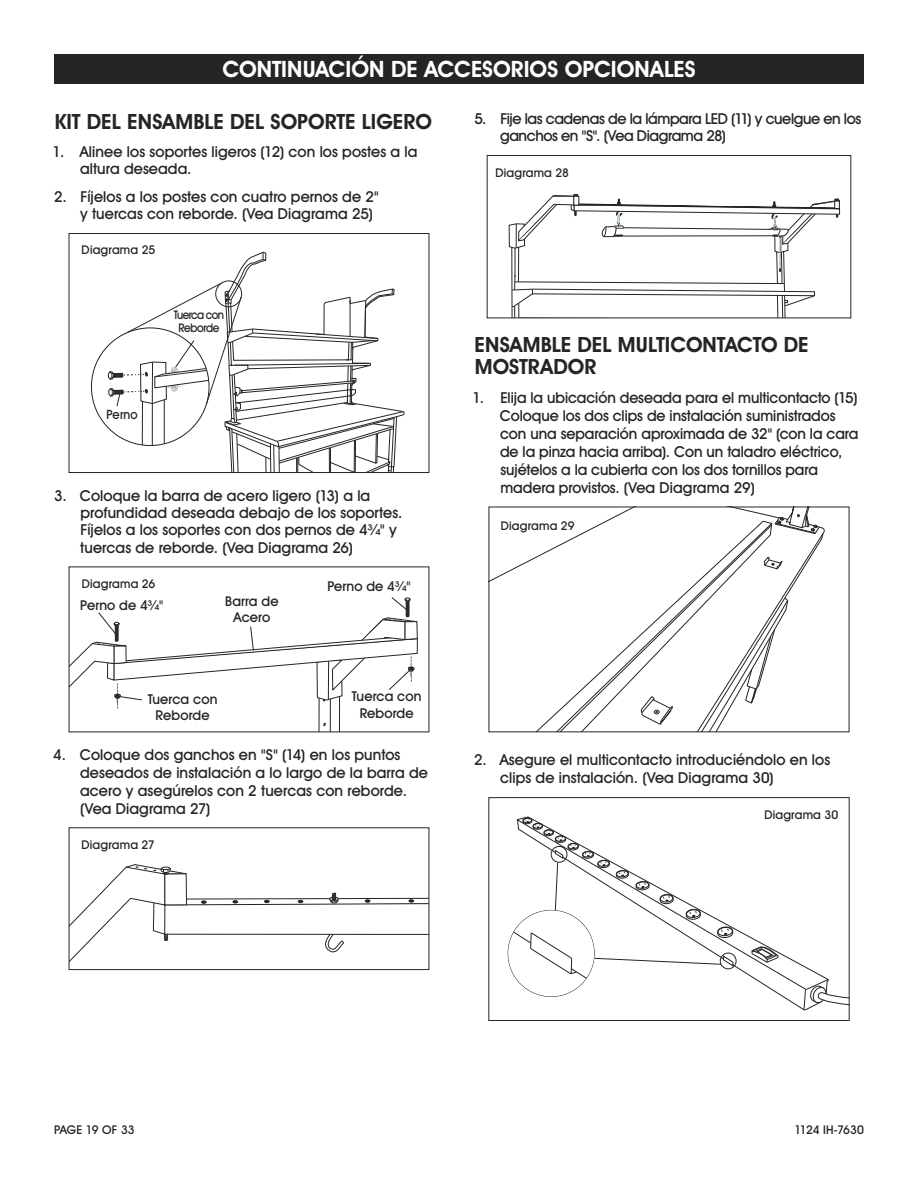
<style>
.page{position:relative;width:918px;height:1188px;background:#fff}
.page>*{position:absolute;margin:0;border:0;box-sizing:border-box;transform-origin:0 0}
.t1{font:700 22.5px "Uline Two Knine";color:#fff}
.t2{font:700 21px/22.5px "Uline Two Knine";letter-spacing:.005em;color:#252525}
.t3{font:15px/18px "Uline Two Knine";color:#252525}
.t4{font:15px/17.2px "Uline Two Knine";letter-spacing:-.03em;color:#252525}
.t5{font:13.5px/16.2px "Uline Two Knine";letter-spacing:.01em;color:#252525;text-align:center}
.t6{font:12.75px "Uline Two Knine";letter-spacing:.005em;color:#252525;scale:.93 1}
.t7{font:12px "Uline Two Knine";letter-spacing:.015em;color:#252525}
.t8{font:12px "Uline Two Knine";letter-spacing:-.01em;color:#252525}
.t9{font:11.85px/13.2px "Uline Two Knine";letter-spacing:-.055em;color:#252525;text-align:center;scale:.93 1}
</style>
<div class="page">
<svg style="left:108px;top:251px;width:297px;height:220px"></svg>
<div style="left:69px;top:233px;width:360px;height:240px;border:1px solid #252525"></div>
<svg style="left:69px;top:597px;width:350px;height:135px"></svg>
<svg style="left:71px;top:864px;width:356px;height:97px"></svg>
<div style="left:69px;top:827px;width:360px;height:143px;border:1px solid #252525"></div>
<svg style="left:508px;top:194px;width:333px;height:122px"></svg>
<div style="left:487px;top:155px;width:364px;height:163px;border:1px solid #252525"></div>
<svg style="left:491px;top:509px;width:333px;height:221px"></svg>
<svg style="left:734px;top:928px;width:72px;height:62px"></svg>
<svg style="left:751px;top:946px;width:28px;height:17px"></svg>
<svg style="left:803px;top:976px;width:45px;height:35px"></svg>
<div style="left:720px;top:953px;width:16px;height:16px;border:1px solid #252525;border-radius:50%"></div>
<svg style="left:508px;top:816px;width:226px;height:181px"></svg>
<div style="left:488px;top:797px;width:362px;height:224px;border:1px solid #252525"></div>
<div style="left:54px;top:54px;width:810px;height:30px;background:#252525"></div>
<h1 class="t1" style="left:222px;top:56px;width:475px">CONTINUACIÓN DE ACCESORIOS OPCIONALES</h1>
<h2 class="t2" style="left:55px;top:110px;width:379px">KIT DEL ENSAMBLE DEL SOPORTE LIGERO</h2>
<p class="t3" style="left:80px;top:143px;width:339px;line-height:17.2px;text-indent:-27px">1. Alinee los soportes ligeros (12) con los postes a la altura deseada.</p>
<p class="t3" style="left:80px;top:188px;width:300px;line-height:17.2px;text-indent:-26px">2. Fíjelos a los postes con cuatro pernos de 2" y tuercas con reborde. (Vea Diagrama 25)</p>
<p class="t7" style="left:82px;top:242px;width:75px">Diagrama 25</p>
<p class="t6" style="left:107px;top:407px;width:35px">Perno</p>
<p class="t9" style="left:174px;top:308px;width:55px">Tuerca con<br>Reborde</p>
<p class="t3" style="left:80px;top:487px;width:324px;line-height:17.2px;text-indent:-26px">3. Coloque la barra de acero ligero (13) a la profundidad deseada debajo de los soportes.<br>Fíjelos a los soportes con dos pernos de 4¾" y tuercas de reborde. (Vea Diagrama 26)</p>
<p class="t7" style="left:82px;top:576px;width:75px">Diagrama 26</p>
<p class="t5" style="left:225px;top:593px;width:55px">Barra de<br>Acero</p>
<p class="t5" style="left:327px;top:578px;width:85px">Perno de 4¾"</p>
<p class="t5" style="left:80px;top:597px;width:85px">Perno de 4¾"</p>
<p class="t5" style="left:148px;top:691px;width:71px">Tuerca con<br>Reborde</p>
<p class="t5" style="left:352px;top:688px;width:71px">Tuerca con<br>Reborde</p>
<p class="t3" style="left:80px;top:746px;width:349px;text-indent:-27px">4. Coloque dos ganchos en "S" (14) en los puntos deseados de instalación a lo largo de la barra de acero y asegúrelos con 2 tuercas con reborde. (Vea Diagrama 27)</p>
<p class="t7" style="left:82px;top:837px;width:75px">Diagrama 27</p>
<p class="t4" style="left:500px;top:110px;width:363px;text-indent:-26px">5. Fije las cadenas de la lámpara LED (11) y cuelgue en los ganchos en "S". (Vea Diagrama 28)</p>
<p class="t7" style="left:495px;top:165px;width:75px">Diagrama 28</p>
<h2 class="t2" style="left:475px;top:333px;width:336px">ENSAMBLE DEL MULTICONTACTO DE<br>MOSTRADOR</h2>
<p class="t3" style="left:500px;top:388px;width:360px;text-indent:-27px">1. Elija la ubicación deseada para el multicontacto (15)<br>Coloque los dos clips de instalación suministrados con una separación aproximada de 32" (con la cara de la pinza hacia arriba). Con un taladro eléctrico, sujételos a la cubierta con los dos tornillos para madera provistos. (Vea Diagrama 29)</p>
<p class="t7" style="left:501px;top:518px;width:75px">Diagrama 29</p>
<p class="t3" style="left:500px;top:751px;width:332px;text-indent:-26px">2. Asegure el multicontacto introduciéndolo en los clips de instalación. (Vea Diagrama 30)</p>
<p class="t7" style="left:764px;top:808px;width:75px">Diagrama 30</p>
<p class="t8" style="left:54px;top:1122px;width:82px">PAGE 19 OF 33</p>
<p class="t8" style="left:795px;top:1122px;width:71px">1124 IH-7630</p>
</div>
